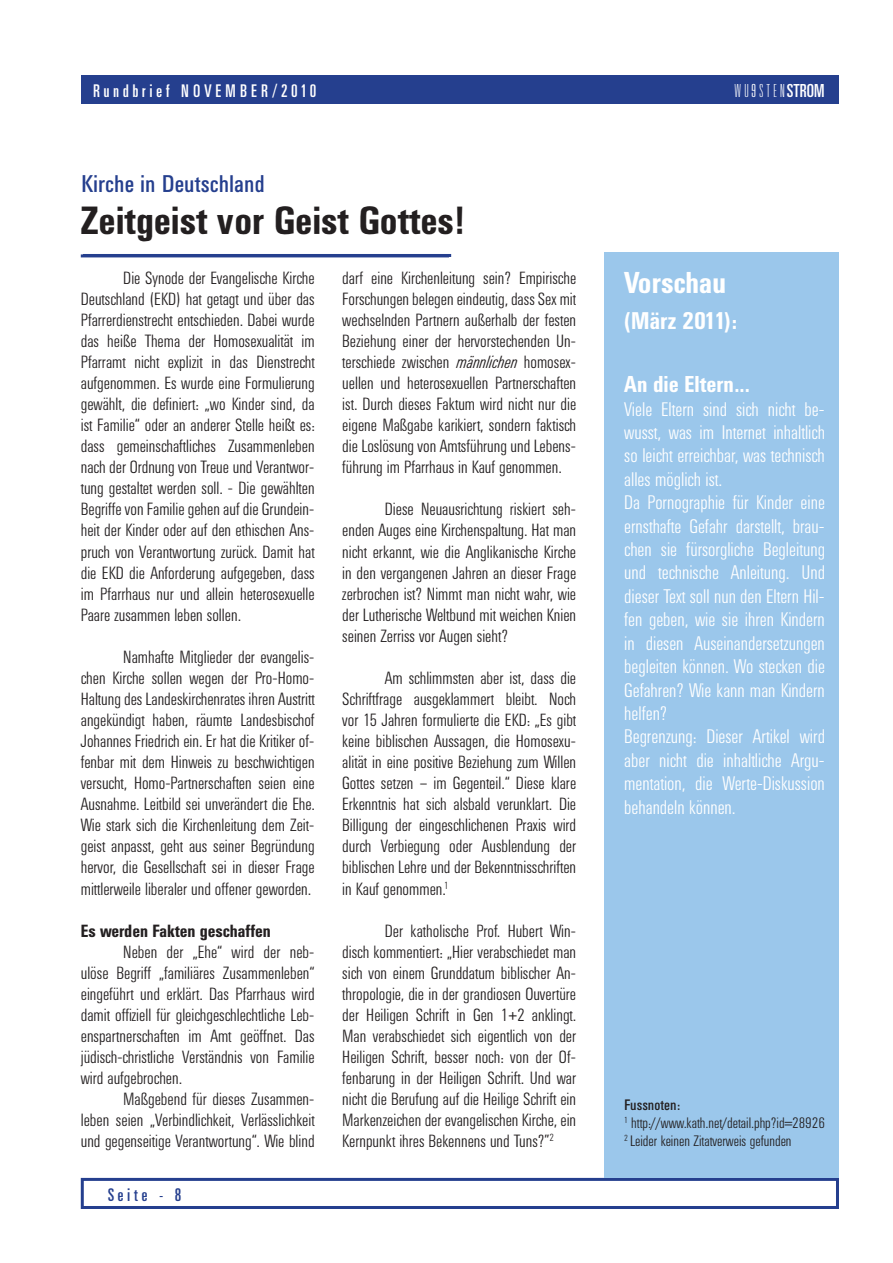
<style>
.page{position:relative;width:893px;height:1263px;background:#fff}
.page>*{position:absolute;margin:0;border:0;box-sizing:border-box;transform-origin:0 0}
.t1{font:700 39px "Univers Condensed BQ";color:#231f20}
.t2{font:700 30px "Univers Condensed BQ";color:#fff}
.t3{font:24px "Univers Condensed BQ";color:#253f8e}
.t4{font:700 24px "Univers Condensed BQ";color:#fff}
.t5{font:700 22.8px "Univers Condensed BQ";color:#fff}
.t6{font:300 19.5px/23.4px "Univers Condensed BQ";color:#fff}
.t7{font:18px "Univers Ultra Condensed BQ";letter-spacing:.22em;color:#fff}
.t8{font:100 ultra-condensed 18px "Univers";letter-spacing:.2em;color:#fff}
.t9{font:18px "Univers Ultra Condensed BQ";letter-spacing:.22em;color:#253f8e}
.t10{font:300 17.55px/21px "Univers Condensed BQ";color:#231f20;text-align:justify}
.t11{font:700 17.55px "Univers Condensed BQ";color:#231f20}
.t12{font:300 15px/18px "Univers Condensed BQ";color:#231f20}
.s1{font-style:italic}
.s2{font-weight:400}
</style>
<div class="page">
<div style="left:81px;top:76px;width:757px;height:28px;background:#253f8e"></div>
<div style="left:81px;top:1178px;width:758px;height:31px;border:3px solid #253f8e"></div>
<div style="left:604px;top:252px;width:234px;height:925px;background:#9bc7eb"></div>
<hr style="left:81px;top:254px;width:368px;height:3px;background:#253f8e">
<hr style="left:83px;top:254px;width:368px;height:3px;background:#253f8e">
<p class="t7" style="left:94px;top:81px;width:224px">Rundbrief NOVEMBER/2010</p>
<h3 class="t3" style="left:81px;top:171px;width:185px">Kirche in Deutschland</h3>
<h1 class="t1" style="left:81px;top:199px;width:385px">Zeitgeist vor Geist Gottes!</h1>
<p class="t10" style="left:81px;top:268px;width:235px;text-indent:43px">Die Synode der Evangelische Kirche Deutschland (EKD) hat getagt und über das Pfarrerdienstrecht entschieden. Dabei wurde das heiße Thema der Homosexualität im Pfarramt nicht explizit in das Dienstrecht aufgenommen. Es wurde eine Formulierung gewählt, die definiert: „wo Kinder sind, da ist Familie“ oder an anderer Stelle heißt es: dass gemeinschaftliches Zusammenleben nach der Ordnung von Treue und Verantwor&shy;tung gestaltet werden soll. - Die gewählten Begriffe von Familie gehen auf die Grundein&shy;heit der Kinder oder auf den ethischen Ans&shy;pruch von Verantwortung zurück. Damit hat die EKD die Anforderung aufgegeben, dass im Pfarrhaus nur und allein heterosexuelle Paare zusammen leben sollen.</p>
<p class="t10" style="left:81px;top:647px;width:235px;text-indent:43px">Namhafte Mitglieder der evangelis&shy;chen Kirche sollen wegen der Pro-Homo-Haltung des Landeskirchenrates ihren Austritt angekündigt haben, räumte Landesbischof Johannes Friedrich ein. Er hat die Kritiker of&shy;fenbar mit dem Hinweis zu beschwichtigen versucht, Homo-Partnerschaften seien eine Ausnahme. Leitbild sei unverändert die Ehe.<br>Wie stark sich die Kirchenleitung dem Zeit&shy;geist anpasst, geht aus seiner Begründung hervor, die Gesellschaft sei in dieser Frage mittlerweile liberaler und offener geworden.</p>
<p class="t11" style="left:81px;top:921px;width:192px">Es werden Fakten geschaffen</p>
<p class="t10" style="left:81px;top:942px;width:235px;text-indent:43px">Neben der „Ehe“ wird der neb&shy;ulöse Begriff „familiäres Zusammenleben“ eingeführt und erklärt. Das Pfarrhaus wird damit offiziell für gleichgeschlechtliche Leb&shy;enspartnerschaften im Amt geöffnet. Das jüdisch-christliche Verständnis von Familie wird aufgebrochen.</p>
<p class="t10" style="left:81px;top:1089px;width:235px;text-indent:43px">Maßgebend für dieses Zusammen&shy;leben seien „Verbindlichkeit, Verlässlichkeit und gegenseitige Verantwortung“. Wie blind</p>
<p class="t9" style="left:108px;top:1184px;width:75px">Seite - 8</p>
<p class="t10" style="left:342px;top:268px;width:235px">darf eine Kirchenleitung sein? Empirische Forschungen belegen eindeutig, dass Sex mit wechselnden Partnern außerhalb der festen Beziehung einer der hervorstechenden Un&shy;terschiede zwischen <span class="s1">männlichen</span> homosex&shy;uellen und heterosexuellen Partnerschaften ist. Durch dieses Faktum wird nicht nur die eigene Maßgabe karikiert, sondern faktisch die Loslösung von Amtsführung und Lebens&shy;führung im Pfarrhaus in Kauf genommen.</p>
<p class="t10" style="left:342px;top:499px;width:235px;text-indent:43px">Diese Neuausrichtung riskiert seh&shy;enden Auges eine Kirchenspaltung. Hat man nicht erkannt, wie die Anglikanische Kirche in den vergangenen Jahren an dieser Frage zerbrochen ist? Nimmt man nicht wahr, wie der Lutherische Weltbund mit weichen Knien seinen Zerriss vor Augen sieht?</p>
<p class="t10" style="left:342px;top:668px;width:235px;text-indent:43px">Am schlimmsten aber ist, dass die Schriftfrage ausgeklammert bleibt. Noch vor 15 Jahren formulierte die EKD: „Es gibt keine biblischen Aussagen, die Homosexu&shy;alität in eine positive Beziehung zum Willen Gottes setzen – im Gegenteil.“ Diese klare Erkenntnis hat sich alsbald verunklart. Die Billigung der eingeschlichenen Praxis wird durch Verbiegung oder Ausblendung der biblischen Lehre und der Bekenntnisschriften in Kauf genommen.<sup>1</sup></p>
<p class="t10" style="left:342px;top:920px;width:235px;text-indent:43px">Der katholische Prof. Hubert Win&shy;disch kommentiert: „Hier verabschiedet man sich von einem Grunddatum biblischer An&shy;thropologie, die in der grandiosen Ouvertüre der Heiligen Schrift in Gen 1+2 anklingt.<br>Man verabschiedet sich eigentlich von der Heiligen Schrift, besser noch: von der Of&shy;fenbarung in der Heiligen Schrift. Und war nicht die Berufung auf die Heilige Schrift ein Markenzeichen der evangelischen Kirche, ein Kernpunkt ihres Bekennens und Tuns?”<sup>2</sup></p>
<p class="t8" style="left:735px;top:81px;width:91px">WU STEN<span class="s2">STROM</span></p>
<h2 class="t2" style="left:624px;top:265px;width:103px">Vorschau</h2>
<h3 class="t4" style="left:624px;top:307px;width:115px">(März 2011):</h3>
<p class="t5" style="left:624px;top:371px;width:127px">An die Eltern...</p>
<p class="t6" style="left:624px;top:398px;width:202px">Viele Eltern sind sich nicht be&shy;wusst, was im Internet inhaltlich so leicht erreichbar, was technisch alles möglich ist.<br>Da Pornographie für Kinder eine ernsthafte Gefahr darstellt, brau&shy;chen sie fürsorgliche Begleitung und technische Anleitung. Und dieser Text soll nun den Eltern Hil&shy;fen geben, wie sie ihren Kindern in diesen Auseinandersetzungen begleiten können. Wo stecken die<br>Gefahren? Wie kann man Kindern helfen?<br>Begrenzung: Dieser Artikel wird aber nicht die inhaltliche Argu&shy;mentation, die Werte-Diskussion behandeln können.</p>
<p class="t12" style="left:624px;top:1096px;width:202px"><span class="s2">Fussnoten:<br></span><sup>1</sup> http://www.kath.net/detail.php?id=28926<br><sup>2</sup> Leider keinen Zitatverweis gefunden</p>
</div>
